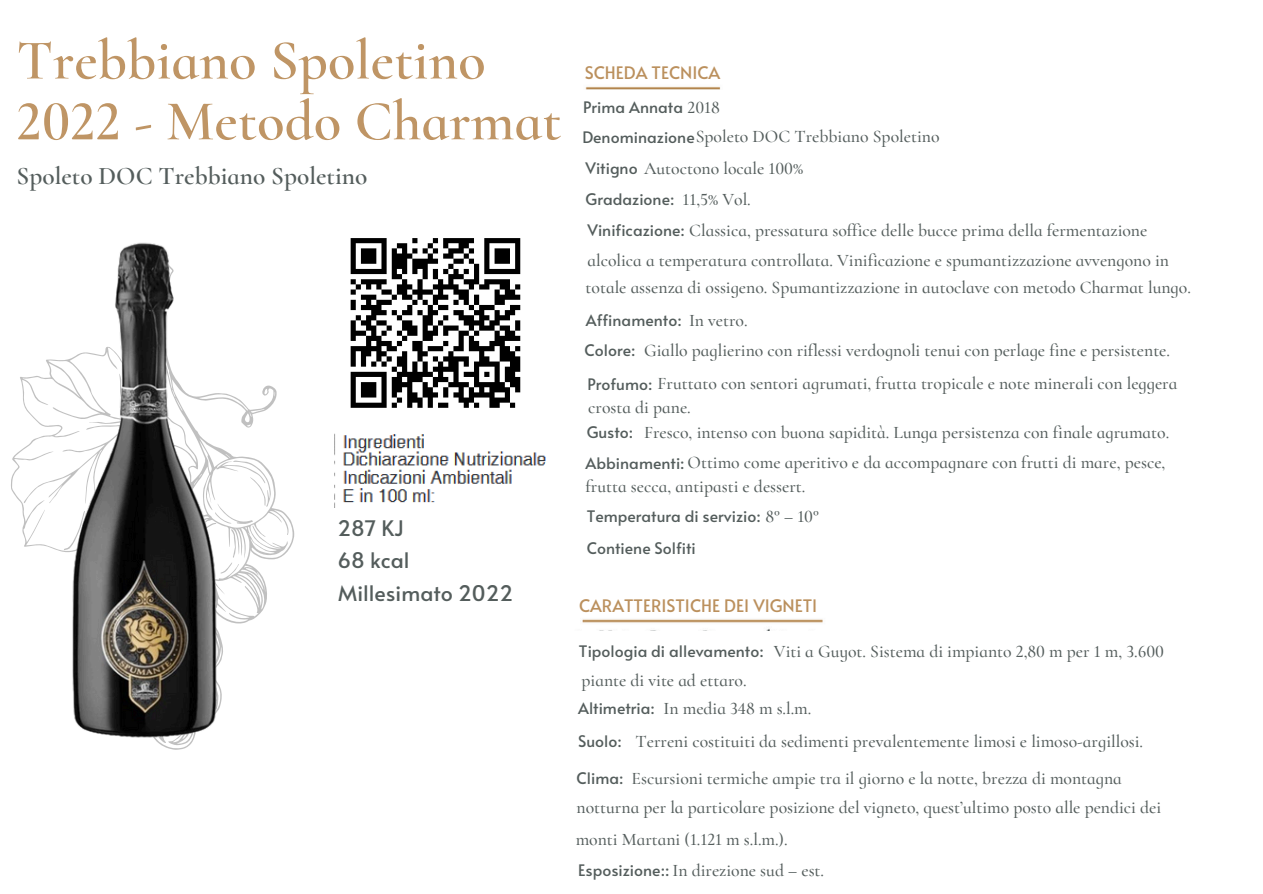
<style>
.page{position:relative;width:1263px;height:894px;background:#fff}
.page>*{position:absolute;margin:0;border:0;box-sizing:border-box;transform-origin:0 0}
.t1{font:600 56.85px/60.8px "Cormorant Infant";color:#bf9565}
.t2{font:600 25.35px "Cormorant Infant";color:#545d5c}
.t3{font:21.3px "Alata";color:#545d5c}
.t4{font:500 17.7px "Cormorant Infant";color:#545d5c}
.t5{font:17.1px "Alata";color:#bb905d}
.t6{font:15.75px "Alata";color:#545d5c}
</style>
<div class="page">
<img style="left:582px;top:619px;width:241px;height:11px">
<img style="left:585px;top:86px;width:136px;height:3px">
<img style="left:11px;top:242px;width:272px;height:507px">
<img style="left:334px;top:433px;width:212px;height:75px">
<svg style="left:350px;top:238px;width:171px;height:170px"></svg>
<h6 class="t1" style="left:17px;top:30px;width:546px">Trebbiano Spoletino<br>2022 - Metodo Charmat</h6>
<p class="t2" style="left:17px;top:160px;width:352px">Spoleto DOC Trebbiano Spoletino</p>
<p class="t3" style="left:337px;top:512px;width:68px">287 KJ</p>
<h6 class="t3" style="left:337px;top:544px;width:74px">68 kcal</h6>
<h6 class="t3" style="left:338px;top:577px;width:176px">Millesimato 2022</h6>
<h5 class="t5" style="left:585px;top:60px;width:137px">SCHEDA TECNICA</h5>
<p class="t6" style="left:583px;top:95px;width:101px">Prima Annata</p>
<h6 class="t4" style="left:687px;top:97px;width:34px">2018</h6>
<h6 class="t6" style="left:582px;top:125px;width:114px">Denominazione</h6>
<p class="t6" style="left:586px;top:157px;width:54px">Vitigno</p>
<h2 class="t4" style="left:644px;top:158px;width:161px">Autoctono locale 100%</h2>
<p class="t6" style="left:586px;top:188px;width:90px">Gradazione:</p>
<h6 class="t4" style="left:683px;top:188px;width:70px">11,5% Vol.</h6>
<p class="t6" style="left:587px;top:218px;width:99px">Vinificazione:</p>
<h6 class="t4" style="left:689px;top:219px;width:460px">Classica, pressatura soffice delle bucce prima della fermentazione</h6>
<p class="t4" style="left:587px;top:249px;width:583px">alcolica a temperatura controllata. Vinificazione e spumantizzazione avvengono in</p>
<p class="t4" style="left:586px;top:277px;width:607px">totale assenza di ossigeno. Spumantizzazione in autoclave con metodo Charmat lungo.</p>
<p class="t6" style="left:586px;top:308px;width:97px">Affinamento:</p>
<p class="t4" style="left:689px;top:309px;width:60px">In vetro.</p>
<h3 class="t6" style="left:585px;top:338px;width:52px">Colore:</h3>
<h4 class="t4" style="left:644px;top:339px;width:528px">Giallo paglierino con riflessi verdognoli tenui con perlage fine e persistente.</h4>
<h4 class="t6" style="left:587px;top:372px;width:67px">Profumo:</h4>
<p class="t4" style="left:657px;top:372px;width:521px">Fruttato con sentori agrumati, frutta tropicale e note minerali con leggera</p>
<h6 class="t6" style="left:587px;top:420px;width:48px">Gusto:</h6>
<h6 class="t4" style="left:644px;top:421px;width:527px">Fresco, intenso con buona sapidità. Lunga persistenza con finale agrumato.</h6>
<h6 class="t6" style="left:586px;top:451px;width:101px">Abbinamenti:</h6>
<p class="t4" style="left:687px;top:451px;width:479px">Ottimo come aperitivo e da accompagnare con frutti di mare, pesce,</p>
<h6 class="t6" style="left:587px;top:504px;width:176px">Temperatura di servizio:</h6>
<p class="t4" style="left:765px;top:505px;width:55px">8° – 10°</p>
<h6 class="t6" style="left:587px;top:536px;width:111px">Contiene Solfiti</h6>
<h6 class="t4" style="left:696px;top:125px;width:245px">Spoleto DOC Trebbiano Spoletino</h6>
<p class="t4" style="left:588px;top:396px;width:104px">crosta di pane.</p>
<h6 class="t4" style="left:586px;top:475px;width:221px">frutta secca, antipasti e dessert.</h6>
<p class="t5" style="left:579px;top:592px;width:240px">CARATTERISTICHE DEI VIGNETI</p>
<h6 class="t6" style="left:579px;top:639px;width:186px">Tipologia di allevamento:</h6>
<h6 class="t4" style="left:774px;top:640px;width:392px">Viti a Guyot. Sistema di impianto 2,80 m per 1 m, 3.600</h6>
<p class="t4" style="left:582px;top:669px;width:166px">piante di vite ad ettaro.</p>
<p class="t6" style="left:578px;top:696px;width:78px">Altimetria:</p>
<h6 class="t4" style="left:664px;top:697px;width:149px">In media 348 m s.l.m.</h6>
<p class="t6" style="left:578px;top:729px;width:45px">Suolo:</p>
<h6 class="t4" style="left:635px;top:730px;width:509px">Terreni costituiti da sedimenti prevalentemente limosi e limoso-argillosi.</h6>
<h6 class="t6" style="left:577px;top:766px;width:48px">Clima:</h6>
<p class="t4" style="left:631px;top:767px;width:492px">Escursioni termiche ampie tra il giorno e la notte, brezza di montagna</p>
<h6 class="t4" style="left:577px;top:796px;width:586px">notturna per la particolare posizione del vigneto, quest’ultimo posto alle pendici dei</h6>
<p class="t4" style="left:576px;top:828px;width:213px">monti Martani (1.121 m s.l.m.).</p>
<h5 class="t6" style="left:578px;top:858px;width:93px">Esposizione::</h5>
<p class="t4" style="left:672px;top:859px;width:153px">In direzione sud – est.</p>
</div>
